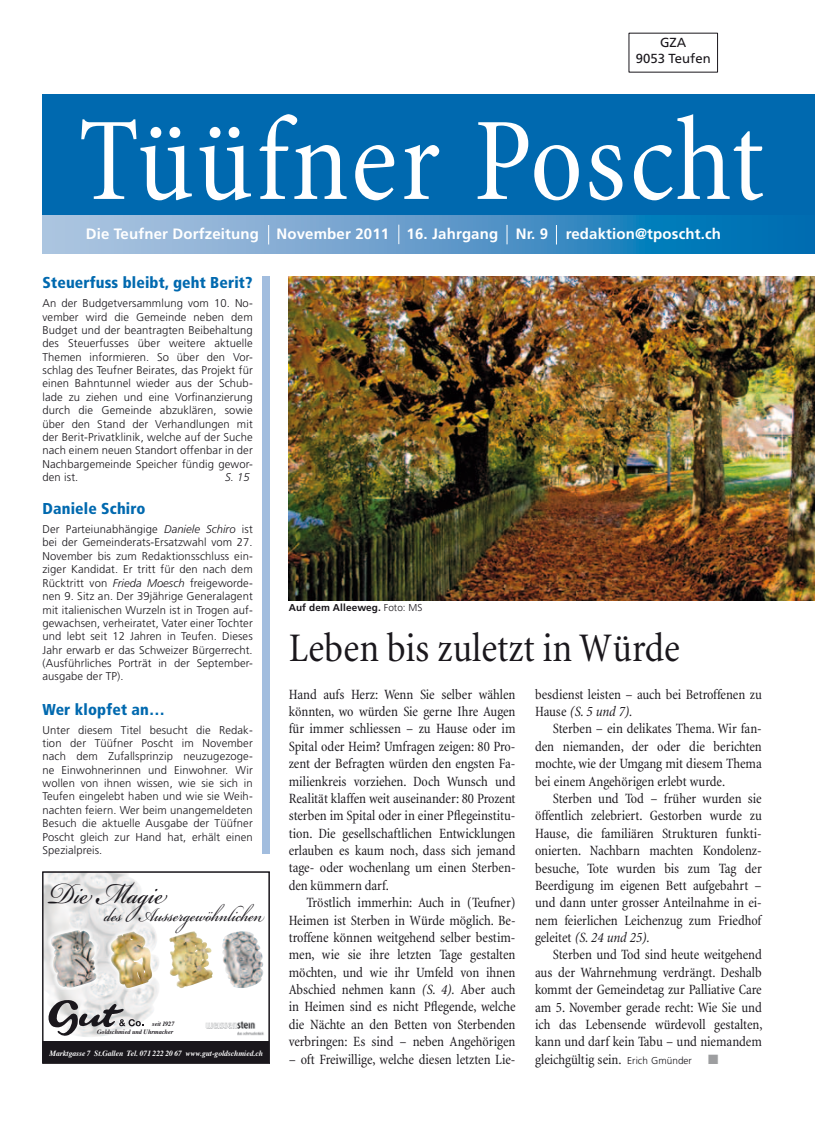
<style>
.page{position:relative;width:815px;height:1134px;background:#fff}
.page>*{position:absolute;margin:0;border:0;box-sizing:border-box;transform-origin:0 0}
.t1{font:condensed 120px "Minion";letter-spacing:.015em;color:#fff}
.t2{font:46.38px "Bickham Script Pro";color:#1a171c;scale:.8 1}
.t3{font:condensed 41.25px "Minion";color:#1a171c}
.t4{font:30.12px "Bickham Script Pro";color:#1a171c;scale:.8 1}
.t5{font:900 condensed 15.75px "Frutiger";letter-spacing:.01em;color:#0069af}
.t6{font:700 15px "Frutiger";letter-spacing:.01em;color:#fff}
.t7{font:condensed 14.38px/17.4px "Minion";letter-spacing:-.005em;color:#1a171c;text-align:justify}
.t8{font:13.12px/15.8px "Frutiger";color:#1a171c;text-align:center}
.t9{font:300 11.25px/13.4px "Frutiger";letter-spacing:.01em;color:#1a171c;text-align:justify}
.t10{font:italic 300 11.25px "Frutiger";color:#1a171c}
.t11{font:700 10px "Frutiger";letter-spacing:.01em;color:#1a171c}
.t12{font:italic 700 7.88px "Times";color:#fff;scale:.95 1}
.t13{font:italic 700 6.5px/7.9px "Times";color:#1a171c;text-align:right;scale:.95 1}
.s1{font-style:italic}
.s2{font-weight:300}
.s3{font-family:"Frutiger";font-weight:300;font-stretch:normal;font-size:10px}
.s4{color:#9d9ea0}
</style>
<div class="page">
<svg style="left:43px;top:214px;width:772px;height:39px;background:#5698c9"></svg>
<div style="left:43px;top:94px;width:772px;height:120px;background:#0069af"></div>
<svg style="left:399px;top:225px;width:1px;height:19px"></svg>
<svg style="left:268px;top:225px;width:1px;height:19px"></svg>
<svg style="left:556px;top:225px;width:1px;height:19px"></svg>
<div style="left:262px;top:276px;width:7px;height:578px;background:#a2bdde"></div>
<svg style="left:507px;top:225px;width:1px;height:19px"></svg>
<img style="left:45px;top:874px;width:114px;height:163px">
<div style="left:43px;top:1042px;width:226px;height:21px;background:#1a171c"></div>
<svg style="left:49px;top:1000px;width:94px;height:36px"></svg>
<img style="left:222px;top:931px;width:42px;height:57px">
<svg style="left:46px;top:925px;width:53px;height:65px"></svg>
<img style="left:51px;top:930px;width:46px;height:58px">
<img style="left:169px;top:931px;width:44px;height:57px">
<svg style="left:106px;top:927px;width:48px;height:63px"></svg>
<img style="left:109px;top:931px;width:43px;height:57px">
<img style="left:205px;top:1021px;width:59px;height:15px">
<div style="left:43px;top:872px;width:226px;height:191px;border:1px solid #1a171c"></div>
<img style="left:289px;top:276px;width:526px;height:325px">
<p class="t8" style="left:636px;top:35px;width:76px">GZA<br>9053 Teufen</p>
<h1 class="t1" style="left:78px;top:99px;width:688px">Tüüfner Poscht</h1>
<p class="t6" style="left:86px;top:225px;width:637px">Die Teufner Dorfzeitung November 2011 16. Jahrgang Nr. 9 redaktion@tposcht.ch</p>
<p class="t5" style="left:43px;top:273px;width:211px">Steuerfuss bleibt, geht Berit?</p>
<p class="t9" style="left:43px;top:297px;width:212px">An der Budgetversammlung vom 10. No&shy;vember wird die Gemeinde neben dem Budget und der beantragten Beibehaltung des Steuerfusses über weitere aktuelle Themen informieren. So über den Vor&shy;schlag des Teufner Beirates, das Projekt für einen Bahntunnel wieder aus der Schub&shy;lade zu ziehen und eine Vorfinanzierung durch die Gemeinde abzuklären, sowie über den Stand der Verhandlungen mit der Berit-Privatklinik, welche auf der Suche nach einem neuen Standort offenbar in der Nachbargemeinde Speicher fündig gewor&shy;den ist.</p>
<p class="t10" style="left:225px;top:471px;width:26px">S. 15</p>
<p class="t5" style="left:43px;top:499px;width:105px">Daniele Schiro</p>
<p class="t9" style="left:43px;top:522px;width:212px">Der Parteiunabhängige <span class="s1">Daniele Schiro</span> ist bei der Gemeinderats-Ersatzwahl vom 27.<br>November bis zum Redaktionsschluss ein&shy;ziger Kandidat. Er tritt für den nach dem Rücktritt von <span class="s1">Frieda Moesch</span> freigeworde&shy;nen 9. Sitz an. Der 39jährige Generalagent mit italienischen Wurzeln ist in Trogen auf&shy;gewachsen, verheiratet, Vater einer Tochter und lebt seit 12 Jahren in Teufen. Dieses Jahr erwarb er das Schweizer Bürgerrecht. (Ausführliches Porträt in der September&shy;ausgabe der TP).</p>
<p class="t5" style="left:43px;top:700px;width:124px">Wer klopfet an…</p>
<p class="t9" style="left:43px;top:723px;width:212px">Unter diesem Titel besucht die Redak&shy;tion der Tüüfner Poscht im November nach dem Zufallsprinzip neuzugezoge&shy;ne Einwohnerinnen und Einwohner. Wir wollen von ihnen wissen, wie sie sich in Teufen eingelebt haben und wie sie Weih&shy;nachten feiern. Wer beim unangemeldeten Besuch die aktuelle Ausgabe der Tüüfner Poscht gleich zur Hand hat, erhält einen Spezialpreis.</p>
<h2 class="t2" style="left:49px;top:860px;width:148px">Die Magie</h2>
<h3 class="t4" style="left:105px;top:892px;width:202px">des Aussergewöhnlichen</h3>
<p class="t13" style="left:97px;top:1019px;width:83px">seit 1927<br>Goldschmied und Uhrmacher</p>
<p class="t12" style="left:49px;top:1046px;width:226px">Marktgasse 7 St.Gallen Tel. 071 222 20 67 www.gut-goldschmied.ch</p>
<p class="t11" style="left:289px;top:602px;width:135px">Auf dem Alleeweg. <span class="s2">Foto: MS</span></p>
<h3 class="t3" style="left:289px;top:626px;width:393px">Leben bis zuletzt in Würde</h3>
<p class="t7" style="left:289px;top:686px;width:228px">Hand aufs Herz: Wenn Sie selber wählen könnten, wo würden Sie gerne Ihre Augen für immer schliessen – zu Hause oder im Spital oder Heim? Umfragen zeigen: 80 Pro&shy;zent der Befragten würden den engsten Fa&shy;milienkreis vorziehen. Doch Wunsch und Realität klaffen weit auseinander: 80 Prozent sterben im Spital oder in einer Pflegeinstitu&shy;tion. Die gesellschaftlichen Entwicklungen erlauben es kaum noch, dass sich jemand tage- oder wochenlang um einen Sterben&shy;den kümmern darf.</p>
<p class="t7" style="left:289px;top:894px;width:228px;text-indent:18px">Tröstlich immerhin: Auch in (Teufner)<br>Heimen ist Sterben in Würde möglich. Be&shy;troffene können weitgehend selber bestim&shy;men, wie sie ihre letzten Tage gestalten möchten, und wie ihr Umfeld von ihnen Abschied nehmen kann <span class="s1">(S. 4).</span> Aber auch in Heimen sind es nicht Pflegende, welche die Nächte an den Betten von Sterbenden verbringen: Es sind – neben Angehörigen</p>
<p class="t7" style="left:289px;top:1051px;width:228px">– oft Freiwillige, welche diesen letzten Lie-</p>
<p class="t7" style="left:535px;top:686px;width:228px">besdienst leisten – auch bei Betroffenen zu<br>Hause <span class="s1">(S. 5 und 7).</span></p>
<p class="t7" style="left:535px;top:720px;width:228px;text-indent:18px">Sterben – ein delikates Thema. Wir fan&shy;den niemanden, der oder die berichten mochte, wie der Umgang mit diesem Thema bei einem Angehörigen erlebt wurde.</p>
<p class="t7" style="left:535px;top:790px;width:228px;text-indent:18px">Sterben und Tod – früher wurden sie öffentlich zelebriert. Gestorben wurde zu Hause, die familiären Strukturen funkti&shy;onierten. Nachbarn machten Kondolenz&shy;besuche, Tote wurden bis zum Tag der Beerdigung im eigenen Bett aufgebahrt – und dann unter grosser Anteilnahme in ei&shy;nem feierlichen Leichenzug zum Friedhof geleitet <span class="s1">(S. 24 und 25).</span></p>
<p class="t7" style="left:535px;top:946px;width:229px;text-indent:18px">Sterben und Tod sind heute weitgehend aus der Wahrnehmung verdrängt. Deshalb kommt der Gemeindetag zur Palliative Care am 5. November gerade recht: Wie Sie und ich das Lebensende würdevoll gestalten, kann und darf kein Tabu – und niemandem gleichgültig sein. <span class="s3">Erich Gmünder</span> <span class="s4">■</span></p>
</div>
